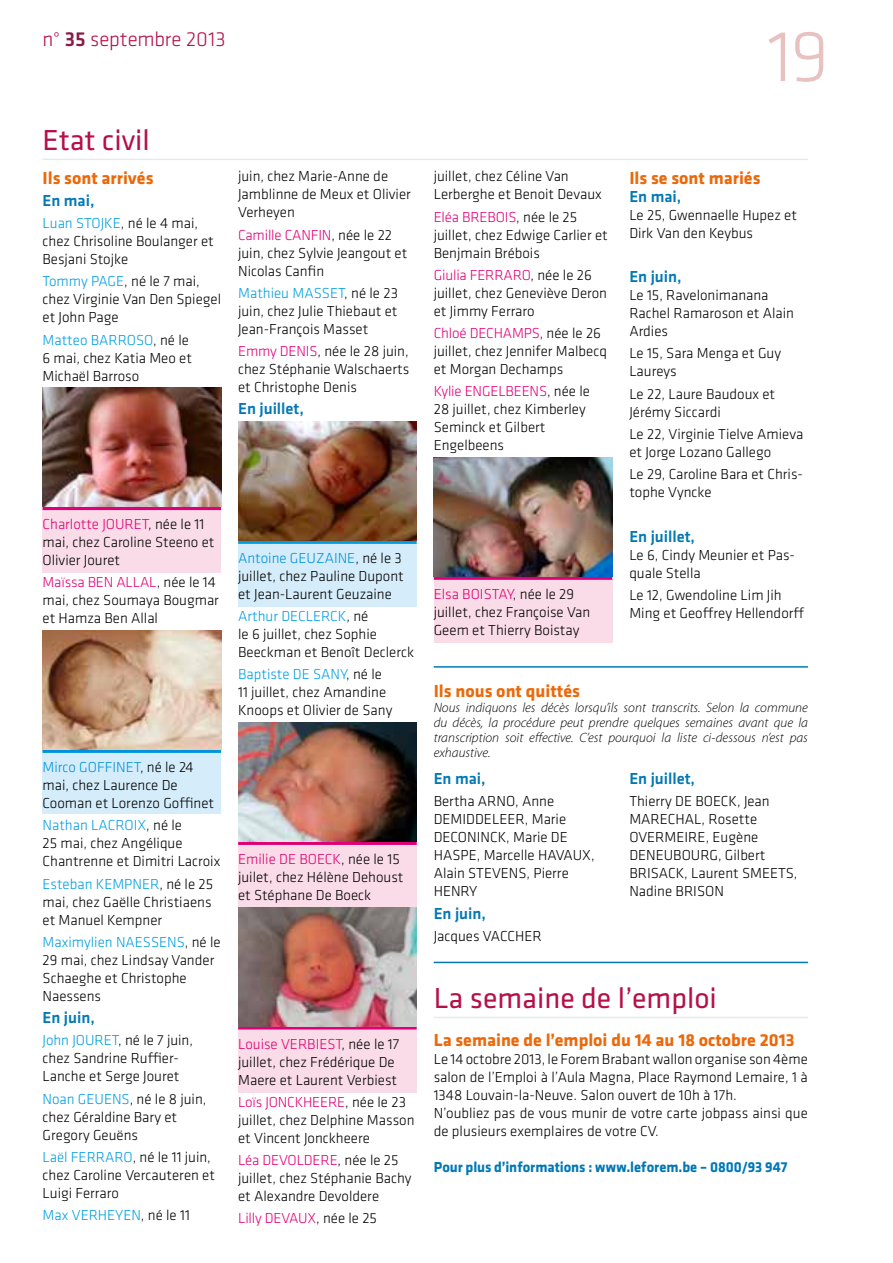
<style>
.page{position:relative;width:893px;height:1263px;background:#fff}
.page>*{position:absolute;margin:0;border:0;box-sizing:border-box;transform-origin:0 0}
.t1{font:300 75px "Klavika";color:#e8c1c1}
.t2{font:30px "Klavika";color:#b51047}
.t3{font:300 21px "Klavika";letter-spacing:-.005em;color:#b51047}
.t4{font:700 18px "Klavika";color:#eb690b}
.t5{font:500 16.5px "Klavika";color:#0078b6}
.t6{font:300 15px/18px "Klavika";color:#000}
.t7{font:700 15px "Klavika";letter-spacing:-.005em;color:#0078b6}
.t8{font:300 15px "Klavika";letter-spacing:-.01em;color:#e2007a}
.t9{font:300 15px "Klavika";color:#009ee0}
.t10{font:italic 300 13.5px/15px "Myriad Pro";color:#000;text-align:justify}
.s1{font-weight:500;color:#881d44}
.s2{color:#009ee0}
.s3{color:#e2007a}
.s4{color:#000}
</style>
<div class="page">
<hr style="left:434px;top:1017px;width:374px;height:1px;background:#e5eaec">
<hr style="left:43px;top:159px;width:765px;height:1px;background:#e5eaec">
<div style="left:43px;top:504px;width:178px;height:6px;background:#e2007a"></div>
<img style="left:43px;top:388px;width:178px;height:119px">
<img style="left:43px;top:631px;width:178px;height:119px">
<div style="left:238px;top:538px;width:179px;height:6px;background:#009ee0"></div>
<div style="left:238px;top:839px;width:179px;height:6px;background:#e2007a"></div>
<svg style="left:238px;top:1026px;width:179px;height:3px"></svg>
<img style="left:238px;top:422px;width:179px;height:119px">
<img style="left:238px;top:723px;width:179px;height:119px">
<img style="left:238px;top:907px;width:179px;height:119px">
<div style="left:434px;top:574px;width:178px;height:6px;background:#e2007a"></div>
<img style="left:434px;top:458px;width:178px;height:119px">
<div style="left:434px;top:579px;width:178px;height:64px;background:#fadce9"></div>
<div style="left:238px;top:1029px;width:179px;height:64px;background:#fadce9"></div>
<div style="left:238px;top:843px;width:179px;height:64px;background:#fadce9"></div>
<div style="left:43px;top:509px;width:178px;height:64px;background:#fadce9"></div>
<div style="left:43px;top:750px;width:178px;height:64px;background:#d5edfa"></div>
<div style="left:238px;top:543px;width:179px;height:64px;background:#d5edfa"></div>
<hr style="left:434px;top:666px;width:374px;height:2px;background:#0078b6">
<hr style="left:434px;top:962px;width:374px;height:1px;background:#0078b6">
<h3 class="t3" style="left:43px;top:27px;width:185px">n° <span class="s1">35</span> septembre 2013</h3>
<h1 class="t1" style="left:768px;top:15px;width:63px">19</h1>
<h2 class="t2" style="left:43px;top:124px;width:109px">Etat civil</h2>
<p class="t4" style="left:43px;top:168px;width:112px">Ils sont arrivés</p>
<p class="t5" style="left:43px;top:191px;width:54px">En mai,</p>
<p class="t6" style="left:43px;top:214px;width:173px"><span class="s2">Luan STOJKE</span>, né le 4 mai, chez Chrisoline Boulanger et<br>Besjani Stojke</p>
<p class="t6" style="left:43px;top:273px;width:180px"><span class="s2">Tommy PAGE</span>, né le 7 mai, chez Virginie Van Den Spiegel et John Page</p>
<p class="t6" style="left:43px;top:331px;width:151px"><span class="s2">Matteo BARROSO</span>, né le<br>6 mai, chez Katia Meo et<br>Michaël Barroso</p>
<p class="t6" style="left:238px;top:168px;width:174px">juin, chez Marie-Anne de<br>Jamblinne de Meux et Olivier<br>Verheyen</p>
<p class="t6" style="left:238px;top:226px;width:171px"><span class="s3">Camille CANFIN</span>, née le 22 juin, chez Sylvie Jeangout et<br>Nicolas Canfin</p>
<p class="t6" style="left:238px;top:284px;width:161px;text-align:justify"><span class="s2">Mathieu MASSET</span>, né le 23 juin, chez Julie Thiebaut et Jean-François Masset</p>
<p class="t6" style="left:238px;top:342px;width:173px;text-align:justify"><span class="s3">Emmy DENIS</span>, née le 28 juin, chez Stéphanie Walschaerts et Christophe Denis</p>
<p class="t5" style="left:238px;top:400px;width:67px">En juillet,</p>
<p class="t6" style="left:43px;top:515px;width:173px"><span class="s3">Charlotte JOURET</span>, née le 11 mai, chez Caroline Steeno et<br>Olivier Jouret</p>
<p class="t6" style="left:43px;top:574px;width:178px"><span class="s3">Maïssa BEN ALLAL</span>, née le 14 mai, chez Soumaya Bougmar et Hamza Ben Allal</p>
<p class="t6" style="left:43px;top:758px;width:173px"><span class="s2">Mirco GOFFINET</span>, né le 24 mai, chez Laurence De<br>Cooman et Lorenzo Goffinet</p>
<p class="t6" style="left:43px;top:817px;width:179px"><span class="s2">Nathan LACROIX</span>, né le<br>25 mai, chez Angélique<br>Chantrenne et Dimitri Lacroix</p>
<p class="t6" style="left:43px;top:875px;width:172px;text-align:justify"><span class="s2">Esteban KEMPNER</span>, né le 25 mai, chez Gaëlle Christiaens et Manuel Kempner</p>
<p class="t6" style="left:43px;top:933px;width:180px"><span class="s2">Maximylien NAESSENS</span>, né le<br>29 mai, chez Lindsay Vander<br>Schaeghe et Christophe<br>Naessens</p>
<p class="t5" style="left:43px;top:1009px;width:54px">En juin,</p>
<p class="t6" style="left:43px;top:1032px;width:152px"><span class="s2">John JOURET</span>, né le 7 juin, chez Sandrine Ruffier-<br>Lanche et Serge Jouret</p>
<p class="t6" style="left:43px;top:1090px;width:165px"><span class="s2">Noan GEUENS</span>, né le 8 juin, chez Géraldine Bary et<br>Gregory Geuëns</p>
<p class="t6" style="left:43px;top:1148px;width:174px"><span class="s2">Laël FERRARO</span>, né le 11 juin, chez Caroline Vercauteren et<br>Luigi Ferraro</p>
<p class="t9" style="left:43px;top:1207px;width:149px">Max VERHEYEN<span class="s4">, né le 11</span></p>
<p class="t6" style="left:238px;top:549px;width:167px"><span class="s2">Antoine GEUZAINE</span>, né le 3 juillet, chez Pauline Dupont et Jean-Laurent Geuzaine</p>
<p class="t6" style="left:238px;top:607px;width:178px"><span class="s2">Arthur DECLERCK</span>, né<br>le 6 juillet, chez Sophie<br>Beeckman et Benoît Declerck</p>
<p class="t6" style="left:238px;top:666px;width:156px"><span class="s2">Baptiste DE SANY</span>, né le<br>11 juillet, chez Amandine<br>Knoops et Olivier de Sany</p>
<p class="t6" style="left:238px;top:850px;width:167px"><span class="s3">Emilie DE BOECK</span>, née le 15 juilet, chez Hélène Dehoust et Stéphane De Boeck</p>
<p class="t6" style="left:238px;top:1035px;width:163px"><span class="s3">Louise VERBIEST</span>, née le 17 juillet, chez Frédérique De<br>Maere et Laurent Verbiest</p>
<p class="t6" style="left:238px;top:1093px;width:178px"><span class="s3">Loïs JONCKHEERE</span>, née le 23 juillet, chez Delphine Masson et Vincent Jonckheere</p>
<p class="t6" style="left:238px;top:1151px;width:175px"><span class="s3">Léa DEVOLDERE</span>, née le 25 juillet, chez Stéphanie Bachy et Alexandre Devoldere</p>
<p class="t8" style="left:238px;top:1210px;width:140px">Lilly DEVAUX<span class="s4">, née le 25</span></p>
<p class="t6" style="left:434px;top:168px;width:170px">juillet, chez Céline Van<br>Lerberghe et Benoit Devaux</p>
<p class="t6" style="left:434px;top:208px;width:176px"><span class="s3">Eléa BREBOIS</span>, née le 25 juillet, chez Edwige Carlier et<br>Benjmain Brébois</p>
<p class="t6" style="left:434px;top:266px;width:175px"><span class="s3">Giulia FERRARO</span>, née le 26 juillet, chez Geneviève Deron et Jimmy Ferraro</p>
<p class="t6" style="left:434px;top:324px;width:175px"><span class="s3">Chloé DECHAMPS</span>, née le 26 juillet, chez Jennifer Malbecq et Morgan Dechamps</p>
<p class="t6" style="left:434px;top:383px;width:158px"><span class="s3">Kylie ENGELBEENS</span>, née le<br>28 juillet, chez Kimberley<br>Seminck et Gilbert<br>Engelbeens</p>
<p class="t6" style="left:434px;top:585px;width:158px"><span class="s3">Elsa BOISTAY</span>, née le 29 juillet, chez Françoise Van<br>Geem et Thierry Boistay</p>
<p class="t4" style="left:629px;top:168px;width:133px">Ils se sont mariés</p>
<p class="t5" style="left:629px;top:187px;width:54px">En mai,</p>
<p class="t6" style="left:629px;top:206px;width:169px">Le 25, Gwennaelle Hupez et<br>Dirk Van den Keybus</p>
<p class="t5" style="left:629px;top:268px;width:54px">En juin,</p>
<p class="t6" style="left:629px;top:286px;width:166px">Le 15, Ravelonimanana<br>Rachel Ramaroson et Alain<br>Ardies</p>
<p class="t6" style="left:629px;top:345px;width:153px">Le 15, Sara Menga et Guy<br>Laureys</p>
<p class="t6" style="left:629px;top:385px;width:147px">Le 22, Laure Baudoux et<br>Jérémy Siccardi</p>
<p class="t6" style="left:629px;top:425px;width:176px">Le 22, Virginie Tielve Amieva et Jorge Lozano Gallego</p>
<p class="t6" style="left:629px;top:465px;width:175px">Le 29, Caroline Bara et Chris&shy;tophe Vyncke</p>
<p class="t5" style="left:629px;top:527px;width:67px">En juillet,</p>
<p class="t6" style="left:629px;top:546px;width:167px">Le 6, Cindy Meunier et Pas&shy;quale Stella</p>
<p class="t6" style="left:629px;top:586px;width:176px">Le 12, Gwendoline Lim Jih<br>Ming et Geoffrey Hellendorff</p>
<p class="t4" style="left:434px;top:681px;width:148px">Ils nous ont quittés</p>
<p class="t10" style="left:434px;top:700px;width:376px">Nous indiquons les décès lorsqu’ils sont transcrits. Selon la commune du décès, la procédure peut prendre quelques semaines avant que la transcription soit effective. C’est pourquoi la liste ci-dessous n’est pas exhaustive.</p>
<p class="t5" style="left:434px;top:770px;width:54px">En mai,</p>
<p class="t6" style="left:434px;top:793px;width:162px">Bertha ARNO, Anne<br>DEMIDDELEER, Marie<br>DECONINCK, Marie DE<br>HASPE, Marcelle HAVAUX,<br>Alain STEVENS, Pierre<br>HENRY</p>
<p class="t5" style="left:434px;top:904px;width:54px">En juin,</p>
<p class="t6" style="left:434px;top:927px;width:110px">Jacques VACCHER</p>
<p class="t5" style="left:629px;top:770px;width:67px">En juillet,</p>
<p class="t6" style="left:629px;top:793px;width:170px">Thierry DE BOECK, Jean<br>MARECHAL, Rosette<br>OVERMEIRE, Eugène<br>DENEUBOURG, Gilbert<br>BRISACK, Laurent SMEETS,<br>Nadine BRISON</p>
<h2 class="t2" style="left:434px;top:982px;width:285px">La semaine de l’emploi</h2>
<p class="t4" style="left:434px;top:1030px;width:362px">La semaine de l’emploi du 14 au 18 octobre 2013</p>
<p class="t6" style="left:434px;top:1050px;width:376px">Le 14 octobre 2013, le Forem Brabant wallon organise son 4ème salon de l’Emploi à l’Aula Magna, Place Raymond Lemaire, 1 à 1348 Louvain-la-Neuve. Salon ouvert de 10h à 17h.<br>N’oubliez pas de vous munir de votre carte jobpass ainsi que de plusieurs exemplaires de votre CV.</p>
<p class="t7" style="left:434px;top:1158px;width:355px">Pour plus d’informations : www.leforem.be – 0800/93 947</p>
</div>
